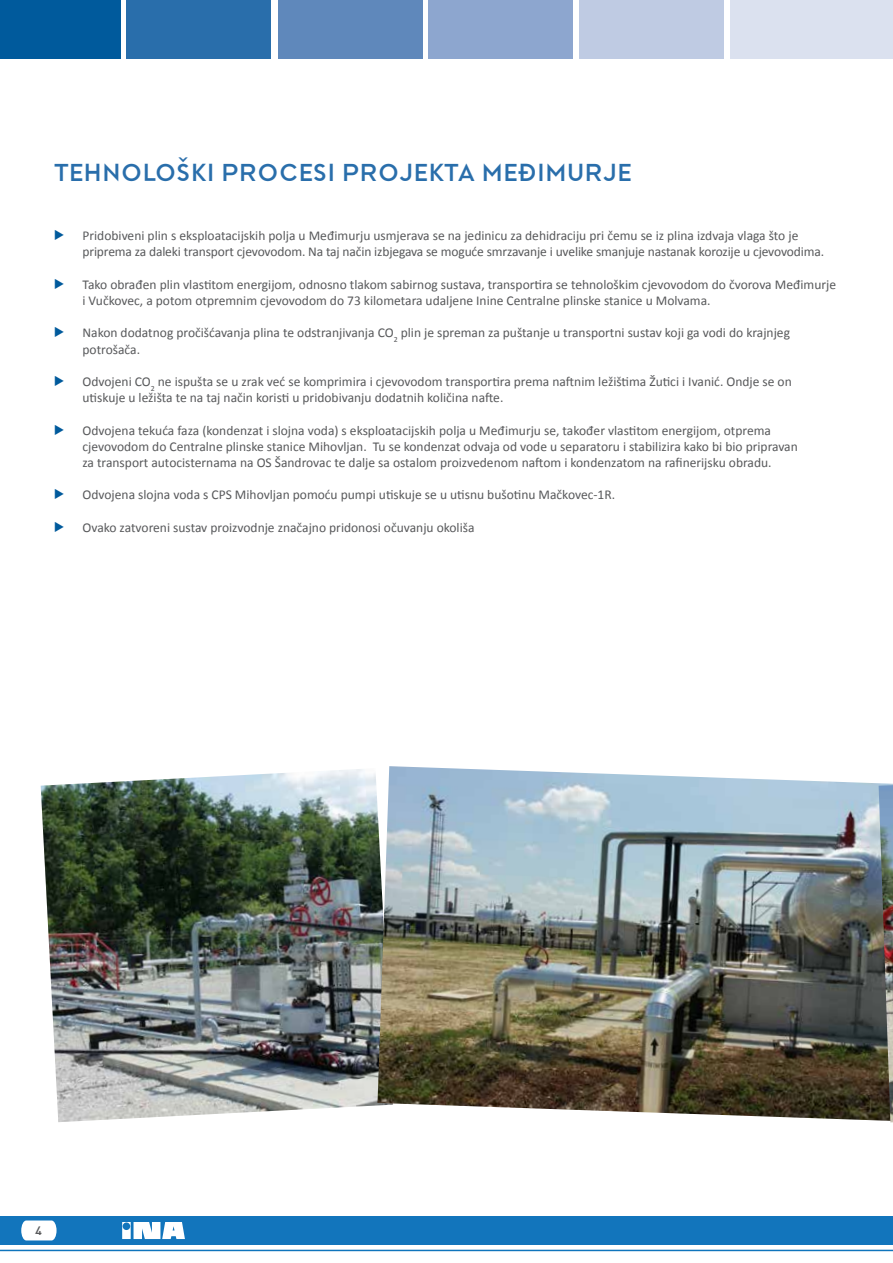
<style>
.page{position:relative;width:893px;height:1263px;background:#fff}
.page>*{position:absolute;margin:0;border:0;box-sizing:border-box;transform-origin:0 0}
.t1{font:24px "Molgroup";color:#296eab}
.t2{font:13.5px/16.2px "Calibri";color:#58595b}
.t3{font:13.5px "Apex New";color:#005a9c}
.t4{font:12px "Molgroup";color:#58595b}
</style>
<div class="page">
<div style="left:0;top:1216px;width:893px;height:28px;background:#1275bc"></div>
<hr style="left:0;top:1250px;width:893px;height:1px;background:#0f75bc">
<svg style="left:21px;top:1220px;width:36px;height:20px"></svg>
<svg style="left:122px;top:1222px;width:63px;height:17px"></svg>
<div style="left:0;top:0;width:120px;height:59px;background:#005a9c"></div>
<div style="left:127px;top:0;width:144px;height:59px;background:#296eab"></div>
<div style="left:278px;top:0;width:144px;height:59px;background:#5f88bb"></div>
<div style="left:428px;top:0;width:144px;height:59px;background:#8da6cf"></div>
<div style="left:579px;top:0;width:144px;height:59px;background:#bfcbe3"></div>
<div style="left:730px;top:0;width:163px;height:59px;background:#dbe1ef"></div>
<img style="left:41px;top:769px;width:336px;height:353px">
<img style="left:377px;top:766px;width:516px;height:355px">
<img style="left:879px;top:785px;width:14px;height:337px">
<h1 class="t1" style="left:54px;top:156px;width:579px">TEHNOLOŠKI PROCESI PROJEKTA MEÐIMURJE</h1>
<p class="t3" style="left:54px;top:227px;width:12px">▶</p>
<p class="t2" style="left:82px;top:228px;width:743px">Pridobiveni plin s eksploatacijskih polja u Međimurju usmjerava se na jedinicu za dehidraciju pri čemu se iz plina izdvaja vlaga što je priprema za daleki transport cjevovodom. Na taj način izbjegava se moguće smrzavanje i uvelike smanjuje nastanak korozije u cjevovodima.</p>
<p class="t3" style="left:54px;top:275px;width:12px">▶</p>
<p class="t2" style="left:82px;top:276px;width:755px">Tako obrađen plin vlastitom energijom, odnosno tlakom sabirnog sustava, transportira se tehnološkim cjevovodom do čvorova Međimurje i Vučkovec, a potom otpremnim cjevovodom do 73 kilometara udaljene Inine Centralne plinske stanice u Molvama.</p>
<p class="t3" style="left:54px;top:324px;width:12px">▶</p>
<p class="t2" style="left:82px;top:325px;width:709px">Nakon dodatnog pročišćavanja plina te odstranjivanja CO<sub>2</sub> plin je spreman za puštanje u transportni sustav koji ga vodi do krajnjeg potrošača.</p>
<p class="t3" style="left:54px;top:373px;width:12px">▶</p>
<p class="t2" style="left:83px;top:373px;width:711px">Odvojeni CO<sub>2</sub> ne ispušta se u zrak već se komprimira i cjevovodom transportira prema naftnim ležištima Žutici i Ivanić. Ondje se on utiskuje u ležišta te na taj način koristi u pridobivanju dodatnih količina nafte.</p>
<p class="t3" style="left:54px;top:421px;width:12px">▶</p>
<p class="t2" style="left:83px;top:422px;width:717px">Odvojena tekuća faza (kondenzat i slojna voda) s eksploatacijskih polja u Međimurju se, također vlastitom energijom, otprema cjevovodom do Centralne plinske stanice Mihovljan. Tu se kondenzat odvaja od vode u separatoru i stabilizira kako bi bio pripravan za transport autocisternama na OS Šandrovac te dalje sa ostalom proizvedenom naftom i kondenzatom na rafinerijsku obradu.</p>
<p class="t3" style="left:54px;top:486px;width:12px">▶</p>
<p class="t2" style="left:83px;top:487px;width:534px">Odvojena slojna voda s CPS Mihovljan pomoću pumpi utiskuje se u utisnu bušotinu Mačkovec-1R.</p>
<p class="t3" style="left:54px;top:518px;width:12px">▶</p>
<p class="t2" style="left:83px;top:519px;width:394px">Ovako zatvoreni sustav proizvodnje značajno pridonosi očuvanju okoliša</p>
<p class="t4" style="left:35px;top:1222px;width:9px">4</p>
</div>
